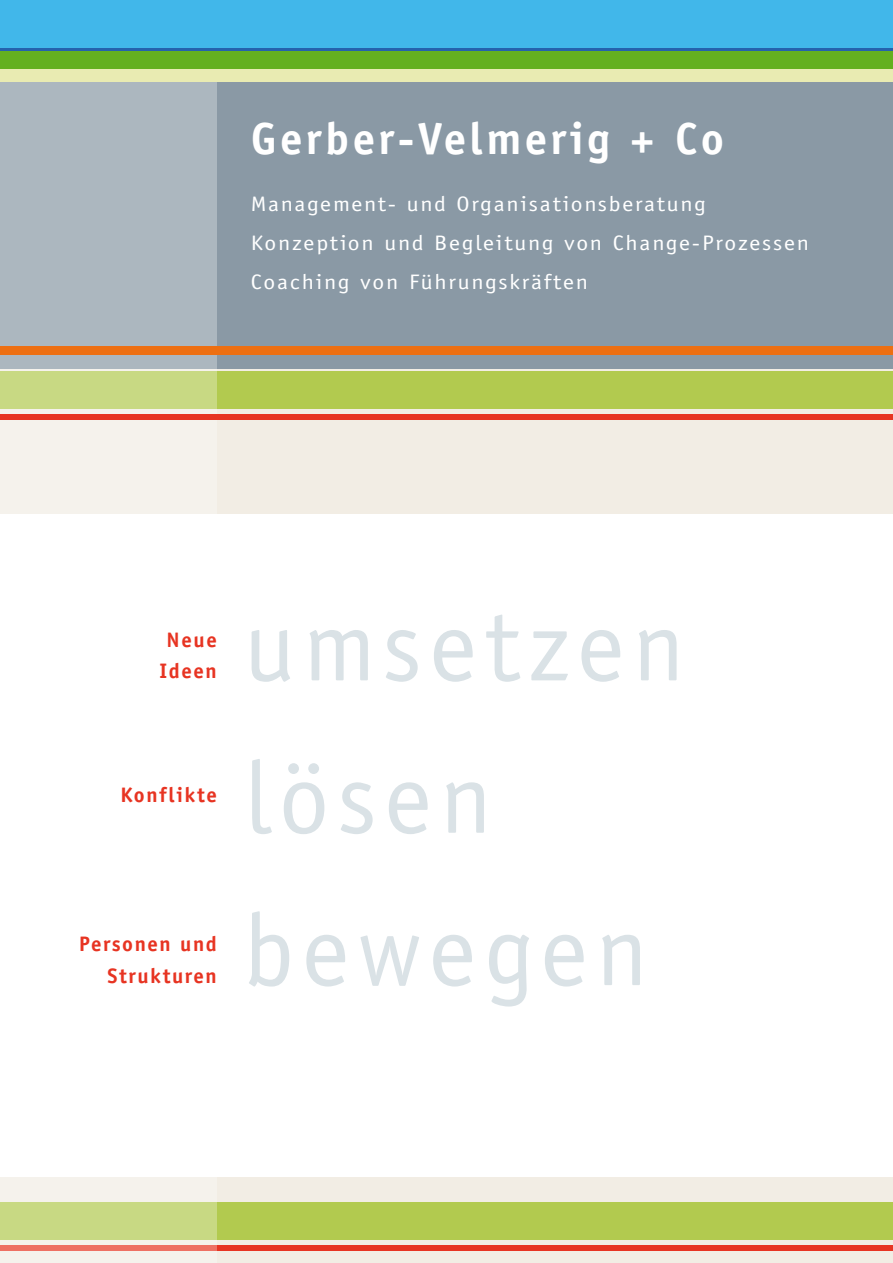
<style>
.page{position:relative;width:893px;height:1263px;background:#fff}
.page>*{position:absolute;margin:0;border:0;box-sizing:border-box;transform-origin:0 0}
.t1{font:102px "Officina Sans";letter-spacing:.075em;color:#dae2e6}
.t2{font:700 45px "Officina Sans";letter-spacing:.075em;color:#fff}
.t3{font:21px/39px "Officina Sans";letter-spacing:.075em;color:#fff;scale:1.13 1}
.t4{font:700 21px/31.5px "Officina Sans";letter-spacing:.075em;color:#e73422;text-align:center}
</style>
<div class="page">
<div style="left:0;top:51px;width:893px;height:24px;background:#64b01f"></div>
<div style="left:0;top:0;width:893px;height:50px;background:#41b7ea"></div>
<div style="left:0;top:72px;width:893px;height:442px;background:#f2ede4"></div>
<div style="left:0;top:79px;width:893px;height:290px;background:#8a99a5"></div>
<div style="left:0;top:371px;width:893px;height:38px;background:#b2ca4f"></div>
<hr style="left:0;top:48px;width:893px;height:3px;background:#2562ad">
<svg style="left:0;top:82px;width:217px;height:338px;background:#b1bbb7"></svg>
<div style="left:0;top:69px;width:893px;height:13px;background:#e9ebb2"></div>
<div style="left:0;top:346px;width:893px;height:8px;background:#ed6f12"></div>
<div style="left:0;top:414px;width:893px;height:5px;background:#e73422"></div>
<div style="left:0;top:1178px;width:893px;height:85px;background:#f2ede4"></div>
<div style="left:0;top:1202px;width:893px;height:38px;background:#b2ca4f"></div>
<div style="left:0;top:1245px;width:893px;height:5px;background:#e73422"></div>
<svg style="left:0;top:1177px;width:217px;height:74px;fill:#c8d983"></svg>
<h2 class="t2" style="left:251px;top:111px;width:475px">Gerber-Velmerig + Co</h2>
<p class="t3" style="left:251px;top:185px;width:495px">Management- und Organisationsberatung<br>Konzeption und Begleitung von Change-Prozessen<br>Coaching von Führungskräften</p>
<p class="t4" style="left:160px;top:624px;width:59px">Neue<br>Ideen</p>
<p class="t4" style="left:121px;top:779px;width:98px">Konflikte</p>
<p class="t4" style="left:79px;top:928px;width:139px;text-align:right">Personen und<br>Strukturen</p>
<h1 class="t1" style="left:244px;top:586px;width:442px">umsetzen</h1>
<h1 class="t1" style="left:244px;top:738px;width:249px">lösen</h1>
<h1 class="t1" style="left:243px;top:891px;width:406px">bewegen</h1>
</div>
